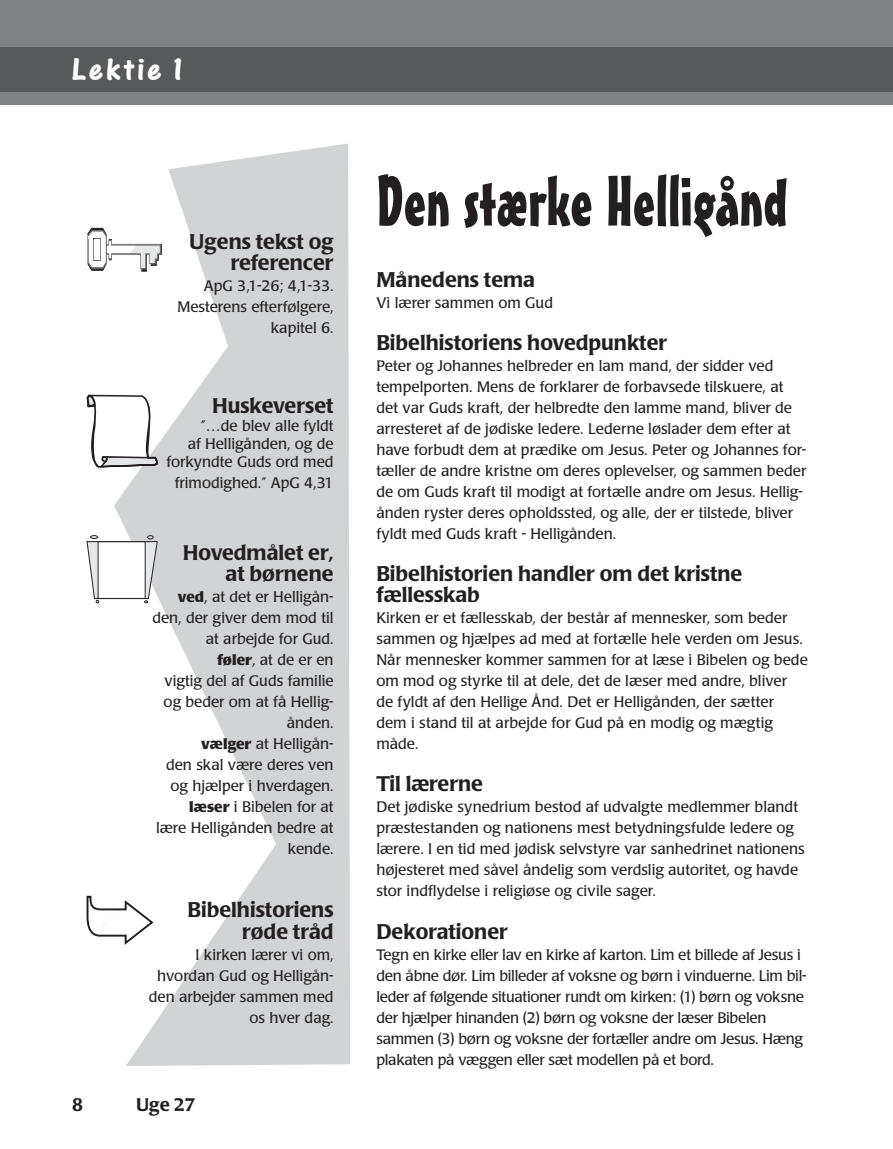
<style>
.page{position:relative;width:893px;height:1149px;background:#fff}
.page>*{position:absolute;margin:0;border:0;box-sizing:border-box;transform-origin:0 0}
.t1{font:69px "Mister Earl BT";color:#231f20}
.t2{font:33px "One Stroke Script Bold Plain";letter-spacing:.1em;color:#fff}
.t3{font:500 21px/21px "Poppl Laudatio";color:#231f20;text-align:right}
.t4{font:500 18px "Poppl Laudatio";color:#231f20}
.t5{font:15px/21px "Poppl Laudatio";color:#231f20;text-align:right}
.t6{font:15px/21px "Poppl Laudatio";letter-spacing:-.02em;color:#231f20}
.s1{font-weight:700}
</style>
<div class="page">
<div style="left:0;top:0;width:893px;height:104px;background:#808285"></div>
<div style="left:0;top:47px;width:893px;height:44px;background:#58595b"></div>
<svg style="left:114px;top:143px;width:236px;height:922px;fill:#d1d3d4"></svg>
<svg style="left:86px;top:394px;width:73px;height:74px"></svg>
<svg style="left:87px;top:535px;width:71px;height:68px"></svg>
<div style="left:98px;top:541px;width:48px;height:57px;background:#fff"></div>
<svg style="left:88px;top:228px;width:74px;height:43px"></svg>
<svg style="left:87px;top:895px;width:66px;height:49px"></svg>
<h2 class="t2" style="left:72px;top:60px;width:112px">Lektie 1</h2>
<h3 class="t3" style="left:189px;top:233px;width:146px">Ugens tekst og referencer</h3>
<p class="t5" style="left:177px;top:277px;width:158px">ApG 3,1-26; 4,1-33.<br>Mesterens efterfølgere, kapitel 6.</p>
<h3 class="t3" style="left:212px;top:397px;width:123px">Huskeverset</h3>
<p class="t5" style="left:166px;top:418px;width:169px;line-height:18px">”…de blev alle fyldt<br>af Helligånden, og de forkyndte Guds ord med</p>
<p class="t5" style="left:175px;top:474px;width:160px">frimodighed.” ApG 4,31</p>
<h3 class="t3" style="left:183px;top:544px;width:152px">Hovedmålet er, at børnene</h3>
<p class="t5" style="left:152px;top:588px;width:183px"><span class="s1">ved</span>, at det er Helligån&shy;den, der giver dem mod til at arbejde for Gud.<br><span class="s1">føler</span>, at de er en<br>vigtig del af Guds familie og beder om at få Hellig&shy;ånden.<br><span class="s1">vælger</span> at Helligån-<br>den skal være deres ven og hjælper i hverdagen. <span class="s1">læser</span> i Bibelen for at<br>lære Helligånden bedre at kende.</p>
<h3 class="t3" style="left:188px;top:901px;width:148px">Bibelhistoriens røde tråd</h3>
<p class="t5" style="left:149px;top:945px;width:186px">I kirken lærer vi om, hvordan Gud og Helligån&shy;den arbejder sammen med os hver dag.</p>
<p class="t4" style="left:72px;top:1097px;width:12px">8</p>
<p class="t4" style="left:136px;top:1097px;width:61px">Uge 27</p>
<h1 class="t1" style="left:376px;top:175px;width:412px">Den stærke Helligånd</h1>
<h3 class="t3" style="left:376px;top:271px;width:160px">Månedens tema</h3>
<p class="t5" style="left:376px;top:294px;width:178px">Vi lærer sammen om Gud</p>
<h3 class="t3" style="left:376px;top:334px;width:292px">Bibelhistoriens hovedpunkter</h3>
<p class="t5" style="left:376px;top:357px;width:431px;text-align:left">Peter og Johannes helbreder en lam mand, der sidder ved tempelporten. Mens de forklarer de forbavsede tilskuere, at det var Guds kraft, der helbredte den lamme mand, bliver de arresteret af de jødiske ledere. Lederne løslader dem efter at have forbudt dem at prædike om Jesus. Peter og Johannes for&shy;tæller de andre kristne om deres oplevelser, og sammen beder de om Guds kraft til modigt at fortælle andre om Jesus. Hellig&shy;ånden ryster deres opholdssted, og alle, der er tilstede, bliver fyldt med Guds kraft - Helligånden.</p>
<h3 class="t3" style="left:376px;top:565px;width:368px;text-align:left">Bibelhistorien handler om det kristne fællesskab</h3>
<p class="t5" style="left:376px;top:609px;width:433px;text-align:left">Kirken er et fællesskab, der består af mennesker, som beder sammen og hjælpes ad med at fortælle hele verden om Jesus.<br>Når mennesker kommer sammen for at læse i Bibelen og bede om mod og styrke til at dele, det de læser med andre, bliver<br>de fyldt af den Hellige Ånd. Det er Helligånden, der sætter dem i stand til at arbejde for Gud på en modig og mægtig måde.</p>
<h3 class="t3" style="left:376px;top:775px;width:108px">Til lærerne</h3>
<p class="t5" style="left:376px;top:798px;width:430px;text-align:left">Det jødiske synedrium bestod af udvalgte medlemmer blandt præstestanden og nationens mest betydningsfulde ledere og lærere. I en tid med jødisk selvstyre var sanhedrinet nationens højesteret med såvel åndelig som verdslig autoritet, og havde stor indflydelse i religiøse og civile sager.</p>
<h3 class="t3" style="left:376px;top:922px;width:133px">Dekorationer</h3>
<p class="t6" style="left:376px;top:945px;width:432px">Tegn en kirke eller lav en kirke af karton. Lim et billede af Jesus i den åbne dør. Lim billeder af voksne og børn i vinduerne. Lim bil&shy;leder af følgende situationer rundt om kirken: (1) børn og voksne der hjælper hinanden (2) børn og voksne der læser Bibelen sammen (3) børn og voksne der fortæller andre om Jesus. Hæng plakaten på væggen eller sæt modellen på et bord.</p>
</div>
